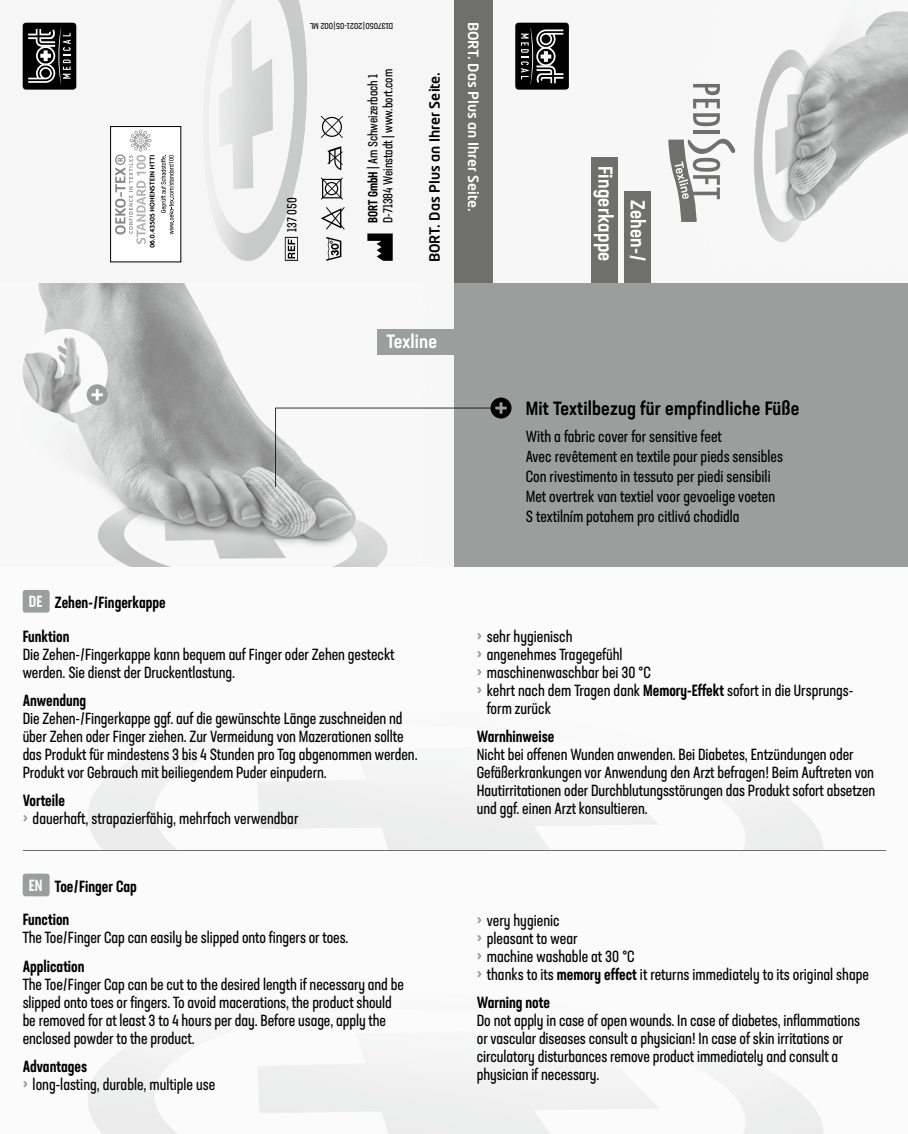
<style>
.page{position:relative;width:908px;height:1134px;background:#fff}
.page>*{position:absolute;margin:0;border:0;box-sizing:border-box;transform-origin:0 0}
.t1{font:500 condensed 20px/32.4px "Neusa Next Std";letter-spacing:.01em;color:#fff;text-align:right}
.t2{font:500 condensed 19px "Neusa Next Std";letter-spacing:.01em;color:#000}
.t3{font:500 condensed 19px "Neusa Next Std";letter-spacing:.01em;color:#fff}
.t4{font:16px/18px "Neusa Next Std Compact";letter-spacing:-.005em;color:#000}
.t5{font:500 16px "Neusa Next Std Compact";color:#000}
.t6{font:500 14px "Neo Tech Pro";color:#fff}
.t7{font:500 14px "Neo Tech Pro";color:#000}
.t8{font:13px/15px "Neusa Next Std Compact";color:#000}
.t9{font:condensed 8.4px "Neusa Next Std";color:#000}
.s1{font-weight:500}
.s2{color:#fff}
.s3{font-weight:500;color:#9c9d9d}
</style>
<div class="page">
<img style="left:492px;top:0;width:415px;height:283px">
<div style="left:0;top:0;width:454px;height:283px;background:#f6f6f6"></div>
<img style="left:214px;top:0;width:93px;height:261px">
<hr style="left:23px;top:850px;width:861px;height:1px;background:#6f6f6e">
<img style="left:22px;top:283px;width:366px;height:284px">
<svg style="left:367px;top:233px;width:25px;height:28px"></svg>
<svg style="left:327px;top:146px;width:16px;height:24px"></svg>
<svg style="left:321px;top:207px;width:23px;height:23px"></svg>
<svg style="left:320px;top:177px;width:23px;height:23px"></svg>
<svg style="left:320px;top:116px;width:23px;height:22px"></svg>
<div style="left:515px;top:23px;width:53px;height:67px;background:#000;border-radius:3px"></div>
<svg style="left:520px;top:27px;width:43px;height:58px"></svg>
<svg style="left:692px;top:84px;width:27px;height:42px"></svg>
<hr style="left:692px;top:130px;width:27px;height:4px;background:#6f6f6e">
<svg style="left:668px;top:136px;width:66px;height:86px"></svg>
<div style="left:623px;top:191px;width:27px;height:92px;background:#6f6f6e"></div>
<div style="left:591px;top:157px;width:27px;height:126px;background:#6f6f6e"></div>
<div style="left:23px;top:23px;width:53px;height:67px;background:#000;border-radius:3px"></div>
<svg style="left:28px;top:27px;width:43px;height:58px"></svg>
<div style="left:454px;top:0;width:38px;height:283px;background:#6f6f6e"></div>
<div style="left:454px;top:283px;width:453px;height:284px;background:#9c9d9d"></div>
<div style="left:378px;top:329px;width:76px;height:26px;background:#9c9d9d"></div>
<svg style="left:275px;top:398px;width:236px;height:89px"></svg>
<svg style="left:326px;top:237px;width:15px;height:24px"></svg>
<div style="left:23px;top:590px;width:27px;height:23px;background:#9c9d9d;border-radius:3px"></div>
<div style="left:23px;top:874px;width:27px;height:22px;background:#9c9d9d;border-radius:3px"></div>
<img style="left:23px;top:329px;width:85px;height:85px;border-radius:43px">
<div style="left:87px;top:384px;width:21px;height:21px;background:#9c9d9d;border-radius:50%"></div>
<svg style="left:91px;top:389px;width:12px;height:11px"></svg>
<div style="left:110px;top:126px;width:71px;height:136px;background:#fff"></div>
<svg style="left:161px;top:155px;width:13px;height:79px"></svg>
<div style="left:110px;top:126px;width:71px;height:136px;border:1px solid #000"></div>
<svg style="left:115px;top:130px;width:39px;height:118px"></svg>
<svg style="left:285px;top:237px;width:13px;height:24px"></svg>
<p class="t9" style="left:393px;top:31px;width:85px;rotate:-180deg">D137050 | 2021-05 | 002 ML</p>
<p class="t8" style="left:284px;top:232px;width:36px;rotate:-90deg">137 050</p>
<p class="t8" style="left:365px;top:223px;width:155px;rotate:-90deg"><span class="s1">BORT GmbH</span> | Am Schweizerbach 1<br>D-71384 Weinstadt | www.bort.com</p>
<p class="t7" style="left:425px;top:262px;width:192px;rotate:-90deg">BORT. Das Plus an Ihrer Seite.</p>
<p class="t6" style="left:482px;top:22px;width:192px;rotate:90deg">BORT. Das Plus an Ihrer Seite.</p>
<p class="t1" style="left:654px;top:166px;width:97px;rotate:90deg">Zehen- /<br>Fingerkappe</p>
<p class="t5" style="left:29px;top:592px;width:138px"><span class="s2">DE</span> Zehen- / Fingerkappe</p>
<p class="t3" style="left:386px;top:329px;width:52px">Texline</p>
<p class="t5" style="left:23px;top:626px;width:48px">Funktion</p>
<p class="t4" style="left:23px;top:645px;width:373px">Die Zehen- / Fingerkappe kann bequem auf Finger oder Zehen gesteckt werden. Sie dienst der Druckentlastung.</p>
<p class="t5" style="left:23px;top:690px;width:65px">Anwendung</p>
<p class="t4" style="left:23px;top:709px;width:396px">Die Zehen- / Fingerkappe ggf. auf die gewünschte Länge zuschneiden nd über Zehen oder Finger ziehen. Zur Vermeidung von Mazerationen sollte das Produkt für mindestens 3 bis 4 Stunden pro Tag abgenommen werden.<br>Produkt vor Gebrauch mit beiliegendem Puder einpudern.</p>
<p class="t4" style="left:23px;top:791px;width:277px"><span class="s1">Vorteile<br></span><span class="s3">&gt;</span> dauerhaft, strapazierfähig, mehrfach verwendbar</p>
<p class="t5" style="left:29px;top:876px;width:110px"><span class="s2">EN</span> Toe / Finger Cap</p>
<p class="t5" style="left:23px;top:910px;width:48px">Function</p>
<p class="t4" style="left:23px;top:929px;width:327px">The Toe / Finger Cap can easily be slipped onto fingers or toes.</p>
<p class="t5" style="left:23px;top:956px;width:63px">Application</p>
<p class="t4" style="left:23px;top:975px;width:382px">The Toe / Finger Cap can be cut to the desired length if necessary and be slipped onto toes or fingers. To avoid macerations, the product should be removed for at least 3 to 4 hours per day. Before usage, apply the enclosed powder to the product.</p>
<p class="t4" style="left:23px;top:1057px;width:194px"><span class="s1">Advantages<br></span><span class="s3">&gt;</span> long-lasting, durable, multiple use</p>
<p class="t2" style="left:525px;top:396px;width:275px">Mit Textilbezug für empfindliche Füße</p>
<p class="t4" style="left:525px;top:426px;width:259px;line-height:20px">With a fabric cover for sensitive feet<br>Avec revêtement en textile pour pieds sensibles Con rivestimento in tessuto per piedi sensibili Met overtrek van textiel voor gevoelige voeten S textilním potahem pro citlivá chodidla</p>
<p class="t4" style="left:476px;top:627px;width:97px"><span class="s3">&gt;</span> sehr hygienisch</p>
<p class="t4" style="left:476px;top:645px;width:147px"><span class="s3">&gt;</span> angenehmes Tragegefühl</p>
<p class="t4" style="left:476px;top:663px;width:175px"><span class="s3">&gt;</span> maschinenwaschbar bei 30 °C</p>
<p class="t4" style="left:476px;top:681px;width:378px"><span class="s3">&gt;</span> kehrt nach dem Tragen dank <span class="s1">Memory-Effekt</span> sofort in die Ursprungs-</p>
<p class="t4" style="left:486px;top:699px;width:66px">form zurück</p>
<p class="t5" style="left:476px;top:726px;width:79px">Warnhinweise</p>
<p class="t4" style="left:476px;top:745px;width:400px">Nicht bei offenen Wunden anwenden. Bei Diabetes, Entzündungen oder Gefäßerkrankungen vor Anwendung den Arzt befragen! Beim Auftreten von Hautirritationen oder Durchblutungsstörungen das Produkt sofort absetzen und ggf. einen Arzt konsultieren.</p>
<p class="t4" style="left:476px;top:911px;width:393px"><span class="s3">&gt;</span> very hygienic<br><span class="s3">&gt;</span> pleasant to wear<br><span class="s3">&gt;</span> machine washable at 30 °C<br><span class="s3">&gt;</span> thanks to its <span class="s1">memory effect</span> it returns immediately to its original shape</p>
<p class="t5" style="left:476px;top:992px;width:75px">Warning note</p>
<p class="t4" style="left:476px;top:1011px;width:384px">Do not apply in case of open wounds. In case of diabetes, inflammations or vascular diseases consult a physician! In case of skin irritations or circulatory disturbances remove product immediately and consult a physician if necessary.</p>
</div>
